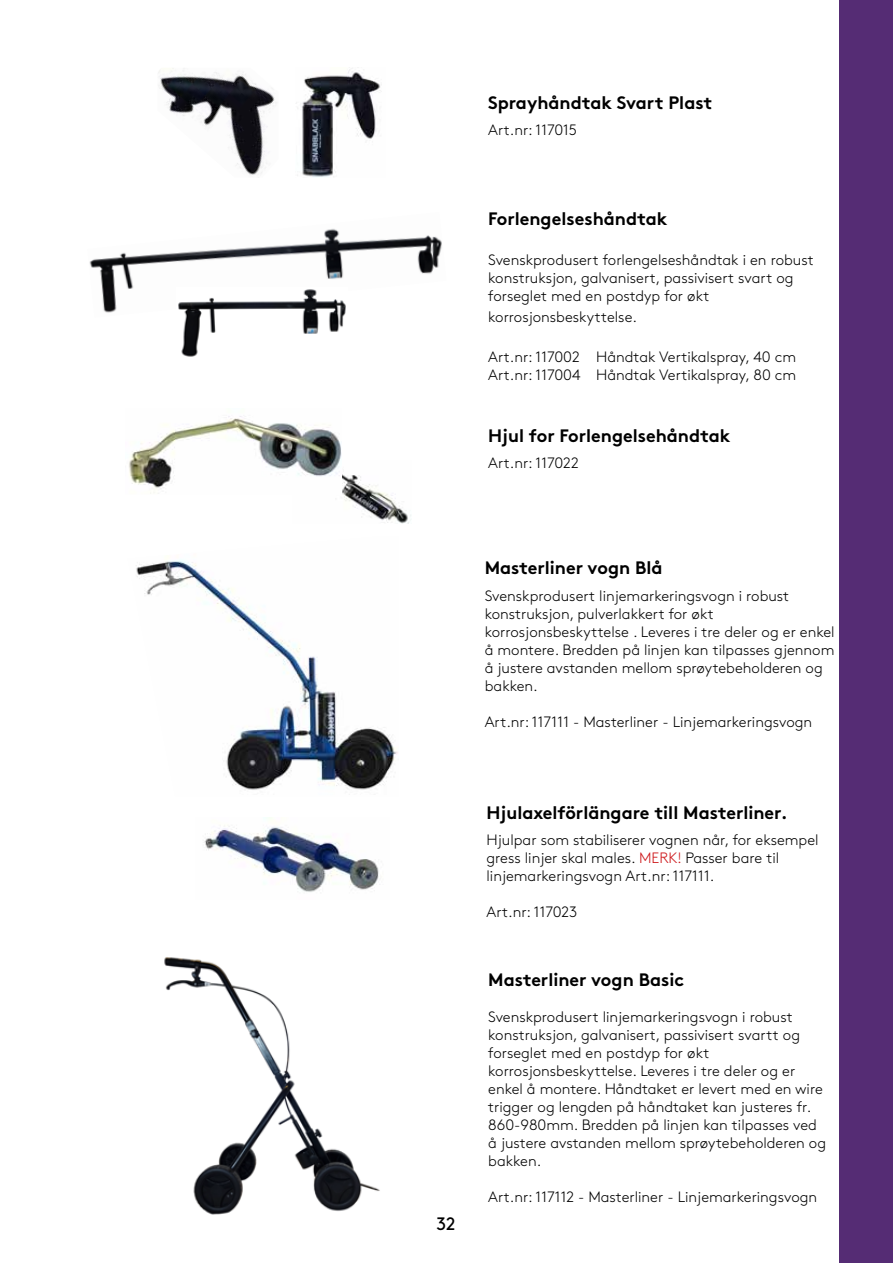
<style>
.page{position:relative;width:893px;height:1263px;background:#fff}
.page>*{position:absolute;margin:0;border:0;box-sizing:border-box;transform-origin:0 0}
.t1{font:700 18px "Brown";color:#000}
.t2{font:18px "Brown";color:#000}
.t3{font:300 15px/18px "Brown";color:#000}
.s1{color:#cd1619}
</style>
<div class="page">
<img style="left:136px;top:560px;width:262px;height:230px">
<img style="left:342px;top:474px;width:69px;height:49px">
<img style="left:89px;top:228px;width:353px;height:85px">
<div style="left:840px;top:0;width:53px;height:1263px;background:#552c74"></div>
<img style="left:158px;top:68px;width:119px;height:107px">
<img style="left:297px;top:69px;width:85px;height:108px">
<img style="left:129px;top:416px;width:212px;height:78px">
<img style="left:164px;top:957px;width:216px;height:258px">
<img style="left:204px;top:825px;width:175px;height:67px">
<img style="left:177px;top:288px;width:171px;height:69px">
<p class="t1" style="left:488px;top:88px;width:225px">Sprayhåndtak Svart Plast</p>
<p class="t3" style="left:488px;top:120px;width:90px">Art.nr: 117015</p>
<p class="t1" style="left:488px;top:204px;width:181px">Forlengelseshåndtak</p>
<p class="t3" style="left:488px;top:249px;width:327px">Svenskprodusert forlengelseshåndtak i en robust konstruksjon, galvanisert, passivisert svart og forseglet med en postdyp for økt</p>
<p class="t3" style="left:488px;top:307px;width:150px">korrosjonsbeskyttelse.</p>
<p class="t3" style="left:488px;top:346px;width:309px">Art.nr: 117002 Håndtak Vertikalspray, 40 cm<br>Art.nr: 117004 Håndtak Vertikalspray, 80 cm</p>
<p class="t1" style="left:488px;top:421px;width:244px">Hjul for Forlengelsehåndtak</p>
<p class="t3" style="left:488px;top:453px;width:92px">Art.nr: 117022</p>
<p class="t2" style="left:436px;top:1210px;width:20px">32</p>
<p class="t1" style="left:485px;top:553px;width:179px">Masterliner vogn Blå</p>
<p class="t3" style="left:485px;top:585px;width:351px">Svenskprodusert linjemarkeringsvogn i robust konstruksjon, pulverlakkert for økt korrosjonsbeskyttelse . Leveres i tre deler og er enkel å montere. Bredden på linjen kan tilpasses gjennom å justere avstanden mellom sprøytebeholderen og bakken.</p>
<p class="t3" style="left:485px;top:711px;width:329px">Art.nr: 117111 - Masterliner - Linjemarkeringsvogn</p>
<p class="t1" style="left:487px;top:798px;width:303px">Hjulaxelförlängare till Masterliner.</p>
<p class="t3" style="left:487px;top:830px;width:334px">Hjulpar som stabiliserer vognen når, for eksempel gress linjer skal males. <span class="s1">MERK!</span> Passer bare til linjemarkeringsvogn Art.nr: 117111.</p>
<p class="t3" style="left:487px;top:902px;width:92px">Art.nr: 117023</p>
<p class="t1" style="left:488px;top:965px;width:198px">Masterliner vogn Basic</p>
<p class="t3" style="left:488px;top:1006px;width:339px">Svenskprodusert linjemarkeringsvogn i robust konstruksjon, galvanisert, passivisert svartt og forseglet med en postdyp for økt korrosjonsbeskyttelse. Leveres i tre deler og er enkel å montere. Håndtaket er levert med en wire trigger og lengden på håndtaket kan justeres fr.<br>860-980mm. Bredden på linjen kan tilpasses ved å justere avstanden mellom sprøytebeholderen og bakken.</p>
<p class="t3" style="left:488px;top:1186px;width:331px">Art.nr: 117112 - Masterliner - Linjemarkeringsvogn</p>
</div>
